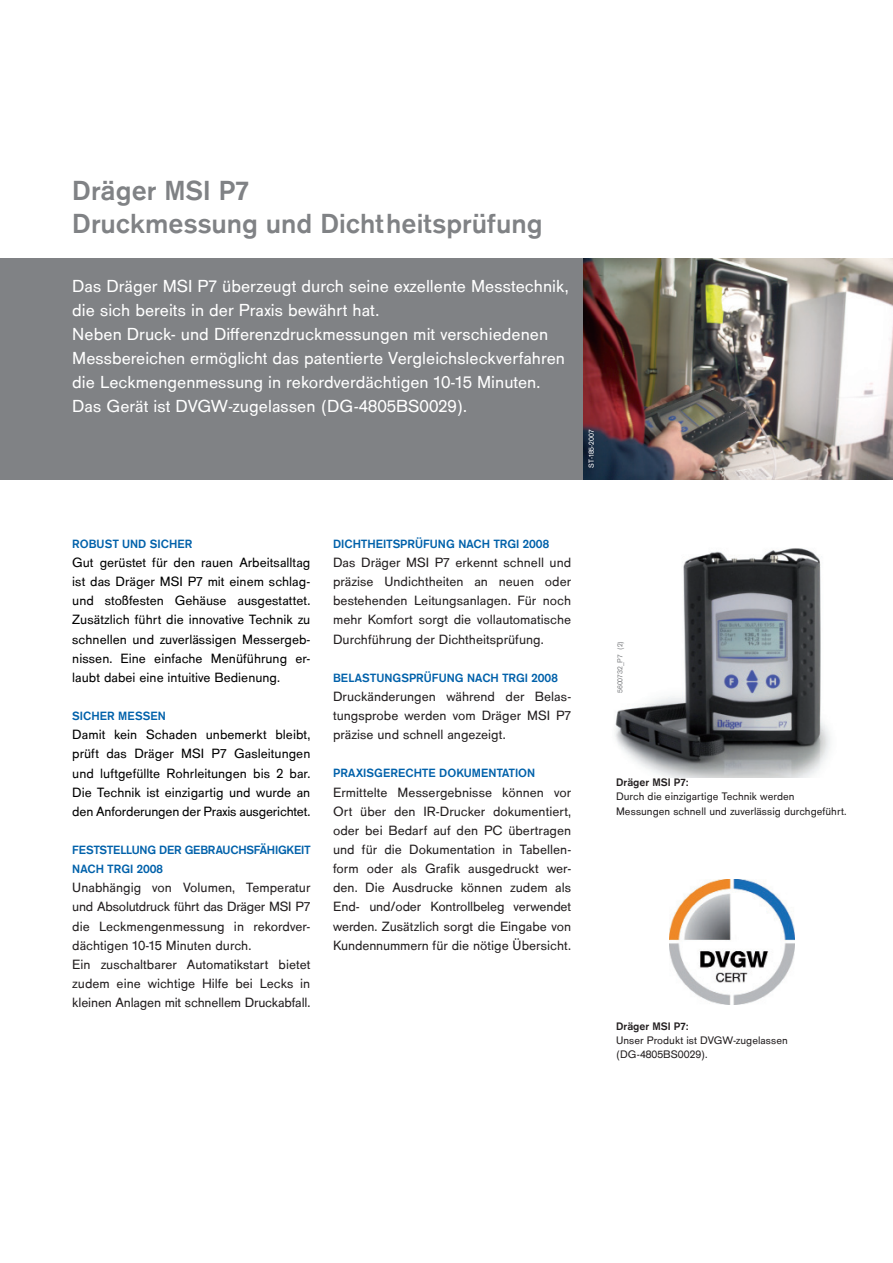
<style>
.page{position:relative;width:893px;height:1263px;background:#fff}
.page>*{position:absolute;margin:0;border:0;box-sizing:border-box;transform-origin:0 0}
.t1{font:700 28.5px/33px "Draeger San";color:#808285}
.t2{font:18px/24px "Draeger San";color:#fff}
.t3{font:13.8px/19.2px "Draeger San";color:#231f20;text-align:justify}
.t4{font:13.8px/19.2px "Draeger San";color:#000;text-align:justify}
.t5{font:700 12.3px/19.2px "Draeger San";color:#0161aa}
.t6{font:11.25px/14.2px "Draeger San";color:#231f20}
.t7{font:700 11.25px "Draeger San";color:#231f20}
.t8{font:7.5px "Draeger San";color:#808285}
.t9{font:7.5px "Draeger San";color:#fff}
</style>
<div class="page">
<img style="left:615px;top:548px;width:215px;height:230px">
<div style="left:0;top:259px;width:584px;height:221px;background:#808285"></div>
<img style="left:583px;top:259px;width:310px;height:221px">
<img style="left:669px;top:879px;width:126px;height:126px">
<h1 class="t1" style="left:72px;top:175px;width:472px">DRÄGER MSI P7<br>DRUCKMESSUNG UND DICHTHEITSPRÜFUNG</h1>
<p class="t2" style="left:72px;top:274px;width:498px">Das Dräger MSI P7 überzeugt durch seine exzellente Messtechnik, die sich bereits in der Praxis bewährt hat.<br>Neben Druck- und Differenzdruckmessungen mit verschiedenen Messbereichen ermöglicht das patentierte Vergleichsleckverfahren die Leckmengenmessung in rekordverdächtigen 10-15 Minuten.<br>Das Gerät ist DVGW-zugelassen (DG-4805BS0029).</p>
<p class="t9" style="left:587px;top:468px;width:40px;rotate:-90deg">ST-185-2007</p>
<p class="t5" style="left:72px;top:534px;width:122px">ROBUST UND SICHER</p>
<p class="t4" style="left:72px;top:553px;width:240px">Gut gerüstet für den rauen Arbeitsalltag ist das Dräger MSI P7 mit einem schlag&shy;und stoßfesten Gehäuse ausgestattet.<br>Zusätzlich führt die innovative Technik zu schnellen und zuverlässigen Messergeb&shy;nissen. Eine einfache Menüführung er&shy;laubt dabei eine intuitive Bedienung.</p>
<p class="t5" style="left:72px;top:706px;width:95px">SICHER MESSEN</p>
<p class="t4" style="left:72px;top:725px;width:240px">Damit kein Schaden unbemerkt bleibt, prüft das Dräger MSI P7 Gasleitungen und luftgefüllte Rohrleitungen bis 2 bar.<br>Die Technik ist einzigartig und wurde an den Anforderungen der Praxis ausgerichtet.</p>
<p class="t5" style="left:72px;top:840px;width:240px">FESTSTELLUNG DER GEBRAUCHSFÄHIGKEIT<br>NACH TRGI 2008</p>
<p class="t3" style="left:72px;top:878px;width:240px;text-align:left">Unabhängig von Volumen, Temperatur und Absolutdruck führt das Dräger MSI P7 die Leckmengenmessung in rekordver&shy;dächtigen 10-15 Minuten durch.<br>Ein zuschaltbarer Automatikstart bietet zudem eine wichtige Hilfe bei Lecks in kleinen Anlagen mit schnellem Druckabfall.</p>
<p class="t5" style="left:333px;top:534px;width:218px">DI CHTHEITSPRÜFUNG NACH TRGI 2008</p>
<p class="t3" style="left:333px;top:553px;width:240px">Das Dräger MSI P7 erkennt schnell und präzise Undichtheiten an neuen oder bestehenden Leitungsanlagen. Für noch mehr Komfort sorgt die vollautomatische Durchführung der Dichtheitsprüfung.</p>
<p class="t5" style="left:333px;top:668px;width:226px">BELASTUNGSPRÜFUNG NACH TRGI 2008</p>
<p class="t3" style="left:333px;top:687px;width:240px">Druckänderungen während der Belas&shy;tungsprobe werden vom Dräger MSI P7 präzise und schnell angezeigt.</p>
<p class="t5" style="left:333px;top:764px;width:204px">PRAXISGERECHTE DOKUMENTATION</p>
<p class="t3" style="left:333px;top:783px;width:240px">Ermittelte Messergebnisse können vor Ort über den IR-Drucker dokumentiert, oder bei Bedarf auf den PC übertragen und für die Dokumentation in Tabellen&shy;form oder als Grafik ausgedruckt wer&shy;den. Die Ausdrucke können zudem als End- und/oder Kontrollbeleg verwendet werden. Zusätzlich sorgt die Eingabe von Kundennummern für die nötige Übersicht.</p>
<p class="t8" style="left:616px;top:693px;width:54px;rotate:-90deg">5600732_P7 (2)</p>
<p class="t7" style="left:616px;top:776px;width:74px">DRÄGER MSI P7:</p>
<p class="t6" style="left:616px;top:790px;width:232px">Durch die einzigartige Technik werden<br>Messungen schnell und zuverlässig durchgeführt.</p>
<p class="t7" style="left:616px;top:1020px;width:74px">DRÄGER MSI P7:</p>
<p class="t6" style="left:616px;top:1033px;width:173px">Unser Produkt ist DVGW-zugelassen (DG-4805BS0029).</p>
</div>
